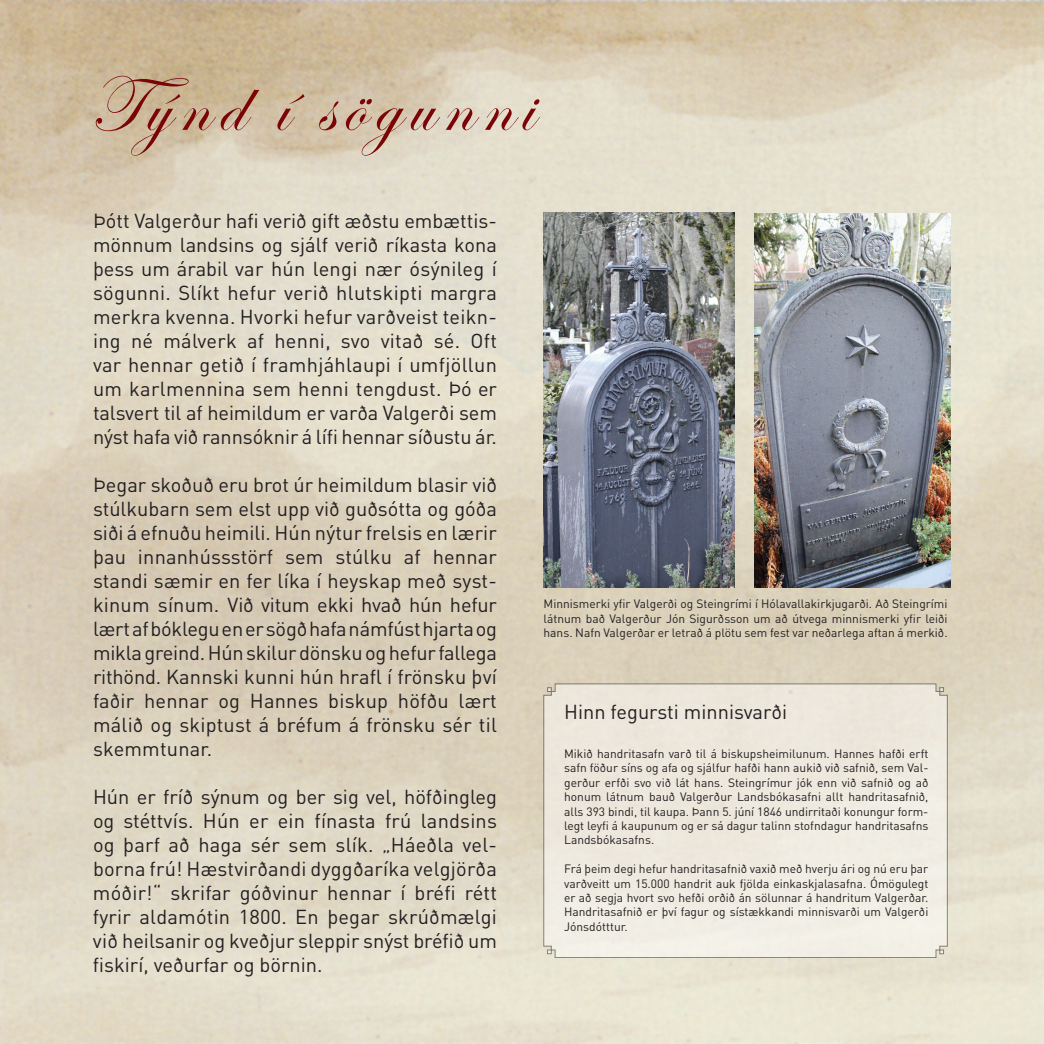
<style>
.page{position:relative;width:1044px;height:1044px;background:#fff}
.page>*{position:absolute;margin:0;border:0;box-sizing:border-box;transform-origin:0 0}
.t1{font:80px "Edwardian Script ITC";letter-spacing:.1em;color:#7a0406}
.t2{font:20px/24px "DIN Pro";color:#231f20;text-align:justify}
.t3{font:12px/14.4px "DIN Pro";color:#231f20;text-align:justify}
</style>
<div class="page">
<img style="left:0;top:0;width:1043px;height:1043px">
<svg style="left:543px;top:683px;width:404px;height:274px;background:#ede9de"></svg>
<img style="left:543px;top:212px;width:191px;height:375px">
<img style="left:754px;top:214px;width:195px;height:373px">
<h1 class="t1" style="left:90px;top:61px;width:444px">Týnd í sögunni</h1>
<p class="t2" style="left:93px;top:207px;width:405px">Þótt Valgerður hafi verið gift æðstu embættis&shy;mönnum landsins og sjálf verið ríkasta kona þess um árabil var hún lengi nær ósýnileg í sögunni. Slíkt hefur verið hlutskipti margra merkra kvenna. Hvorki hefur varðveist teikn&shy;ing né málverk af henni, svo vitað sé. Oft var hennar getið í framhjáhlaupi í umfjöllun um karlmennina sem henni tengdust. Þó er talsvert til af heimildum er varða Valgerði sem nýst hafa við rannsóknir á lífi hennar síðustu ár.</p>
<p class="t2" style="left:93px;top:471px;width:405px">Þegar skoðuð eru brot úr heimildum blasir við stúlkubarn sem elst upp við guðsótta og góða siði á efnuðu heimili. Hún nýtur frelsis en lærir þau innanhússstörf sem stúlku af hennar standi sæmir en fer líka í heyskap með syst&shy;kinum sínum. Við vitum ekki hvað hún hefur lært af bóklegu en er sögð hafa námfúst hjarta og mikla greind. Hún skilur dönsku og hefur fallega rithönd. Kannski kunni hún hrafl í frönsku því faðir hennar og Hannes biskup höfðu lært málið og skiptust á bréfum á frönsku sér til skemmtunar.</p>
<p class="t2" style="left:93px;top:783px;width:405px">Hún er fríð sýnum og ber sig vel, höfðingleg og stéttvís. Hún er ein fínasta frú landsins og þarf að haga sér sem slík. „Háeðla vel&shy;borna frú! Hæstvirðandi dyggðaríka velgjörða móðir!“ skrifar góðvinur hennar í bréfi rétt fyrir aldamótin 1800. En þegar skrúðmælgi við heilsanir og kveðjur sleppir snýst bréfið um fiskirí, veðurfar og börnin.</p>
<p class="t3" style="left:543px;top:596px;width:405px">Minnismerki yfir Valgerði og Steingrími í Hólavallakirkjugarði. Að Steingrími látnum bað Valgerður Jón Sigurðsson um að útvega minnismerki yfir leiði hans. Nafn Valgerðar er letrað á plötu sem fest var neðarlega aftan á merkið.</p>
<p class="t2" style="left:564px;top:699px;width:224px">Hinn fegursti minnisvarði</p>
<p class="t3" style="left:564px;top:745px;width:365px">Mikið handritasafn varð til á biskupsheimilunum. Hannes hafði erft safn föður síns og afa og sjálfur hafði hann aukið við safnið, sem Val&shy;gerður erfði svo við lát hans. Steingrímur jók enn við safnið og að honum látnum bauð Valgerður Landsbókasafni allt handritasafnið, alls 393 bindi, til kaupa. Þann 5. júní 1846 undirritaði konungur form&shy;legt leyfi á kaupunum og er sá dagur talinn stofndagur handritasafns Landsbókasafns.</p>
<p class="t3" style="left:564px;top:860px;width:365px">Frá þeim degi hefur handritasafnið vaxið með hverju ári og nú eru þar varðveitt um 15.000 handrit auk fjölda einkaskjalasafna. Ómögulegt er að segja hvort svo hefði orðið án sölunnar á handritum Valgerðar.<br>Handritasafnið er því fagur og sístækkandi minnisvarði um Valgerði Jónsdótttur.</p>
</div>
